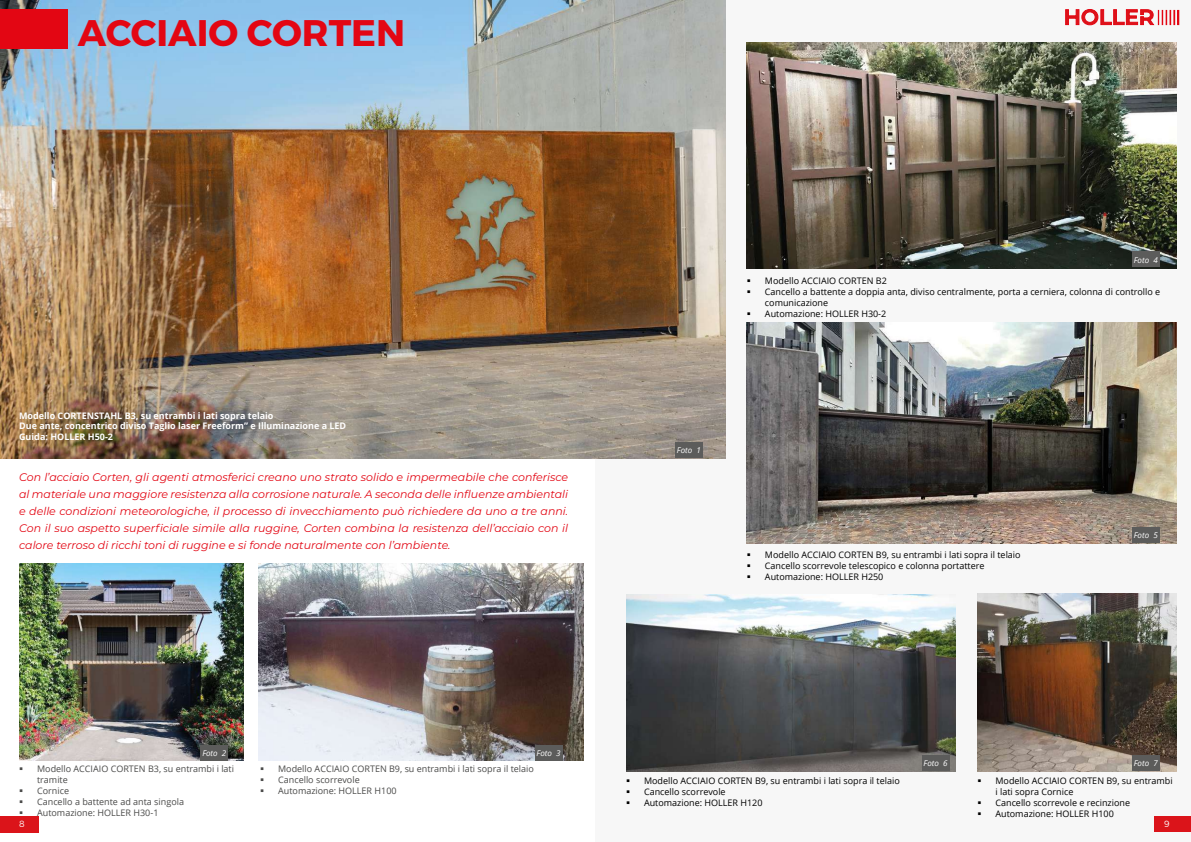
<style>
.page{position:relative;width:1191px;height:842px;background:#fff}
.page>*{position:absolute;margin:0;border:0;box-sizing:border-box;transform-origin:0 0}
.t1{font:700 37px "Montserrat";color:#e30613}
.t2{font:italic 11px/17px "Montserrat";color:#e30613;text-align:justify}
.t3{font:9px/11px "Open Sans";color:#000}
.t4{font:9px/11px "Open Sans";color:#4a4a49}
.t5{font:700 9px/10.8px "Open Sans";color:#fff}
.t6{font:300 9px "Montserrat";color:#fff}
.t7{font:italic 8px "Open Sans";color:#fff}
</style>
<div class="page">
<div style="left:595px;top:0;width:596px;height:842px;background:#f7f7f7"></div>
<div style="left:0;top:816px;width:39px;height:17px;background:#db141a"></div>
<div style="left:1154px;top:816px;width:37px;height:16px;background:#db141a"></div>
<svg style="left:1065px;top:9px;width:113px;height:16px"></svg>
<img style="left:0;top:0;width:726px;height:458px">
<div style="left:0;top:9px;width:68px;height:39px;background:#e30613"></div>
<img style="left:747px;top:43px;width:429px;height:226px">
<img style="left:747px;top:322px;width:429px;height:221px">
<div style="left:675px;top:442px;width:28px;height:16px;background:#5c5c5b"></div>
<div style="left:1131px;top:527px;width:28px;height:16px;background:#5c5c5b"></div>
<div style="left:1131px;top:251px;width:28px;height:16px;background:#5c5c5b"></div>
<img style="left:258px;top:563px;width:325px;height:198px">
<img style="left:19px;top:563px;width:224px;height:198px">
<img style="left:626px;top:594px;width:329px;height:177px">
<img style="left:977px;top:594px;width:199px;height:177px">
<div style="left:921px;top:755px;width:28px;height:16px;background:#5c5c5b"></div>
<div style="left:1131px;top:755px;width:28px;height:16px;background:#5c5c5b"></div>
<div style="left:200px;top:745px;width:28px;height:16px;background:#5c5c5b"></div>
<div style="left:534px;top:745px;width:28px;height:16px;background:#5c5c5b"></div>
<h1 class="t1" style="left:78px;top:10px;width:329px">ACCIAIO CORTEN</h1>
<p class="t5" style="left:19px;top:410px;width:329px">Modello CORTENSTAHL B3, su entrambi i lati sopra telaio<br>Due ante, concentrico diviso Taglio laser Freeform” e Illuminazione a LED<br>Guida: HOLLER H50-2</p>
<p class="t2" style="left:19px;top:468px;width:550px">Con l’acciaio Corten, gli agenti atmosferici creano uno strato solido e impermeabile che conferisce al materiale una maggiore resistenza alla corrosione naturale. A seconda delle influenze ambientali e delle condizioni meteorologiche, il processo di invecchiamento può richiedere da uno a tre anni.<br>Con il suo aspetto superficiale simile alla ruggine, Corten combina la resistenza dell’acciaio con il calore terroso di ricchi toni di ruggine e si fonde naturalmente con l’ambiente.</p>
<p class="t7" style="left:202px;top:747px;width:25px">Foto 2</p>
<p class="t7" style="left:536px;top:747px;width:25px">Foto 3</p>
<p class="t7" style="left:208px;top:747px;width:25px">Foto 2</p>
<p class="t4" style="left:37px;top:763px;width:198px">Modello ACCIAIO CORTEN B3, su entrambi i lati tramite<br>Cornice<br>Cancello a battente ad anta singola<br>Automazione: HOLLER H30-1</p>
<p class="t4" style="left:278px;top:763px;width:257px">Modello ACCIAIO CORTEN B9, su entrambi i lati sopra il telaio<br>Cancello scorrevole<br>Automazione: HOLLER H100</p>
<p class="t7" style="left:1133px;top:254px;width:25px">Foto 4</p>
<p class="t7" style="left:677px;top:445px;width:25px">Foto 1</p>
<p class="t3" style="left:765px;top:275px;width:397px">Modello ACCIAIO CORTEN B2<br>Cancello a battente a doppia anta, diviso centralmente, porta a cerniera, colonna di controllo e comunicazione<br>Automazione: HOLLER H30-2</p>
<p class="t3" style="left:765px;top:549px;width:257px">Modello ACCIAIO CORTEN B9, su entrambi i lati sopra il telaio<br>Cancello scorrevole telescopico e colonna portattere<br>Automazione: HOLLER H250</p>
<p class="t7" style="left:1133px;top:529px;width:25px">Foto 5</p>
<p class="t7" style="left:923px;top:757px;width:25px">Foto 6</p>
<p class="t7" style="left:1138px;top:758px;width:25px">Foto 7</p>
<p class="t7" style="left:1133px;top:758px;width:25px">Foto 7</p>
<p class="t3" style="left:644px;top:775px;width:257px">Modello ACCIAIO CORTEN B9, su entrambi i lati sopra il telaio<br>Cancello scorrevole<br>Automazione: HOLLER H120</p>
<p class="t3" style="left:995px;top:775px;width:179px">Modello ACCIAIO CORTEN B9, su entrambi i lati sopra Cornice<br>Cancello scorrevole e recinzione<br>Automazione: HOLLER H100</p>
<p class="t6" style="left:19px;top:818px;width:7px">8</p>
<p class="t6" style="left:1164px;top:818px;width:7px">9</p>
</div>
